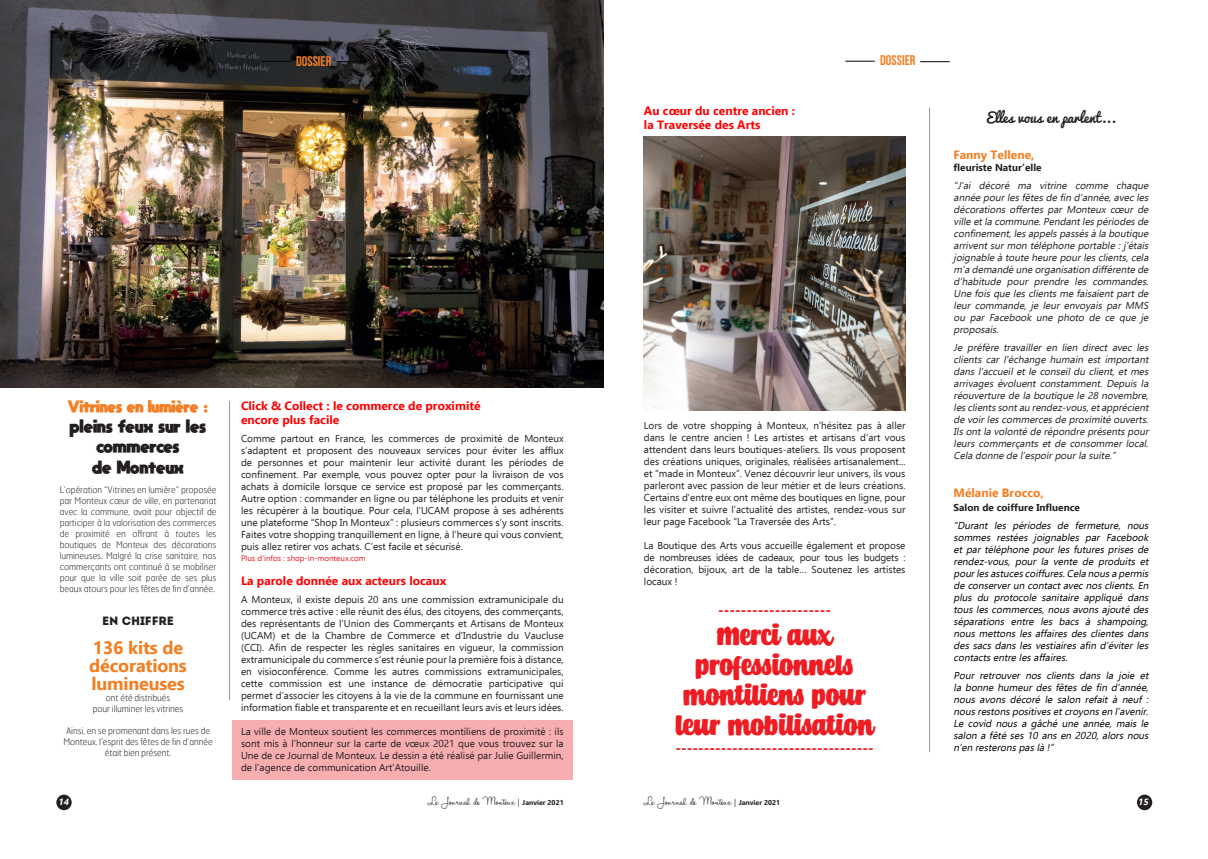
<style>
.page{position:relative;width:1208px;height:859px;background:#fff}
.page>*{position:absolute;margin:0;border:0;box-sizing:border-box;transform-origin:0 0}
.t1{font:28px/30px "Hamish";color:#ee1d23;text-align:center}
.t2{font:700 18px/18px "Ebrima";letter-spacing:-.01em;color:#f47d21}
.t3{font:700 14px "Ebrima";color:#ee1d23}
.t4{font:14px "Pacifico";color:#231f20}
.t5{font:14px "Bebas Neue";color:#f47d21}
.t6{font:13px "Halo Handletter";color:#231f20}
.t7{font:800 13px/20px "moon get";letter-spacing:-.01em;color:#231f20;text-align:center}
.t8{font:700 12px "Ebrima";color:#f00}
.t9{font:700 12px "Ebrima";color:#f47d21}
.t10{font:800 12px "moon get";letter-spacing:-.025em;color:#f47d21}
.t11{font:12px "Intro";letter-spacing:-.01em;color:#231f20}
.t12{font:10px/12px "Ebrima";color:#231f20;text-align:justify}
.t13{font:italic 10px/12px "Ebrima";color:#231f20;text-align:justify}
.t14{font:italic 10px/12px "Ebrima";color:#000;text-align:justify}
.t15{font:700 10px "Ebrima";color:#231f20}
.t16{font:100 9px/11px "Hermes";letter-spacing:-.01em;color:#231f20;text-align:justify}
.t17{font:italic 700 9px "Ebrima";color:#fff}
.t18{font:8px "Ebrima";color:#ee1d23}
.s1{font-family:"Ebrima";font-size:8px}
.s2{font-family:"Ebrima";font-weight:700;font-size:7px}
</style>
<div class="page">
<div style="left:1137px;top:795px;width:15px;height:15px;background:#231f20;border-radius:50%"></div>
<div style="left:56px;top:795px;width:16px;height:15px;background:#231f20;border-radius:50%"></div>
<img style="left:0;top:0;width:604px;height:388px">
<svg style="left:337px;top:61px;width:29px;height:1px"></svg>
<hr style="left:845px;top:61px;width:30px;height:1px;background:#000">
<svg style="left:262px;top:61px;width:29px;height:1px"></svg>
<hr style="left:929px;top:107px;width:1px;height:645px;background:#9b9392">
<img style="left:643px;top:137px;width:262px;height:274px">
<svg style="left:920px;top:62px;width:29px;height:1px"></svg>
<div style="left:232px;top:720px;width:341px;height:60px;background:#f8aeb0"></div>
<hr style="left:229px;top:401px;width:1px;height:299px;background:#9b9392">
<p class="t5" style="left:296px;top:53px;width:37px">DOSSIER</p>
<p class="t5" style="left:880px;top:52px;width:37px">DOSSIER</p>
<p class="t8" style="left:644px;top:101px;width:153px">Au cœur du centre ancien :</p>
<p class="t8" style="left:644px;top:115px;width:118px">la Traversée des Arts</p>
<p class="t10" style="left:68px;top:399px;width:142px">Vitrines en lumière :</p>
<p class="t7" style="left:70px;top:416px;width:138px">pleins feux sur les commerces</p>
<p class="t7" style="left:92px;top:456px;width:93px">de Monteux</p>
<p class="t16" style="left:60px;top:483px;width:158px">L’opération “Vitrines en lumière” proposée par Monteux cœur de ville, en partenariat avec la commune, avait pour objectif de participer à la valorisation des commerces de proximité en offrant à toutes les boutiques de Monteux des décorations lumineuses. Malgré la crise sanitaire, nos commerçants ont continué à se mobiliser pour que la ville soit parée de ses plus beaux atours pour les fêtes de fin d’année.</p>
<p class="t11" style="left:102px;top:613px;width:73px">EN CHIFFRE</p>
<p class="t2" style="left:89px;top:637px;width:99px">136 kits de décorations lumineuses</p>
<p class="t16" style="left:106px;top:691px;width:66px">ont été distribués</p>
<p class="t16" style="left:93px;top:702px;width:92px">pour illuminer les vitrines</p>
<p class="t16" style="left:63px;top:724px;width:151px">Ainsi, en se promenant dans les rues de<br>Monteux, l’esprit des fêtes de fin d’année</p>
<p class="t16" style="left:105px;top:746px;width:68px">était bien présent.</p>
<p class="t8" style="left:241px;top:396px;width:241px">Click &amp; Collect : le commerce de proximité</p>
<p class="t8" style="left:241px;top:410px;width:100px">encore plus facile</p>
<p class="t12" style="left:241px;top:432px;width:324px">Comme partout en France, les commerces de proximité de Monteux s’adaptent et proposent des nouveaux services pour éviter les afflux de personnes et pour maintenir leur activité durant les périodes de confinement. Par exemple, vous pouvez opter pour la livraison de vos achats à domicile lorsque ce service est proposé par les commerçants.<br>Autre option : commander en ligne ou par téléphone les produits et venir les récupérer à la boutique. Pour cela, l’UCAM propose à ses adhérents une plateforme “Shop In Monteux” : plusieurs commerces s’y sont inscrits.<br>Faites votre shopping tranquillement en ligne, à l’heure qui vous convient, puis allez retirer vos achats. C’est facile et sécurisé.</p>
<p class="t18" style="left:241px;top:552px;width:126px">Plus d’infos : shop-in-monteux.com</p>
<p class="t8" style="left:241px;top:571px;width:207px">La parole donnée aux acteurs locaux</p>
<p class="t12" style="left:241px;top:593px;width:324px">A Monteux, il existe depuis 20 ans une commission extramunicipale du commerce très active : elle réunit des élus, des citoyens, des commerçants, des représentants de l’Union des Commerçants et Artisans de Monteux (UCAM) et de la Chambre de Commerce et d'Industrie du Vaucluse (CCI). Afin de respecter les règles sanitaires en vigueur, la commission extramunicipale du commerce s’est réunie pour la première fois à distance, en visioconférence. Comme les autres commissions extramunicipales, cette commission est une instance de démocratie participative qui permet d’associer les citoyens à la vie de la commune en fournissant une information fiable et transparente et en recueillant leurs avis et leurs idées.</p>
<p class="t12" style="left:241px;top:725px;width:324px">La ville de Monteux soutient les commerces montiliens de proximité : ils sont mis à l’honneur sur la carte de vœux 2021 que vous trouvez sur la Une de ce Journal de Monteux. Le dessin a été réalisé par Julie Guillermin, de l’agence de communication Art’Atouille.</p>
<p class="t12" style="left:644px;top:419px;width:263px">Lors de votre shopping à Monteux, n’hésitez pas à aller dans le centre ancien ! Les artistes et artisans d’art vous attendent dans leurs boutiques-ateliers. Ils vous proposent des créations uniques, originales, réalisées artisanalement... et “made in Monteux”. Venez découvrir leur univers, ils vous parleront avec passion de leur métier et de leurs créations.<br>Certains d’entre eux ont même des boutiques en ligne, pour les visiter et suivre l’actualité des artistes, rendez-vous sur leur page Facebook “La Traversée des Arts”.</p>
<p class="t12" style="left:644px;top:539px;width:263px">La Boutique des Arts vous accueille également et propose de nombreuses idées de cadeaux, pour tous les budgets : décoration, bijoux, art de la table… Soutenez les artistes locaux !</p>
<p class="t3" style="left:718px;top:599px;width:115px">--------------------</p>
<p class="t1" style="left:683px;top:621px;width:184px">Merci aux professionnels montiliens pour</p>
<p class="t1" style="left:675px;top:711px;width:199px">leur mobilisation</p>
<p class="t3" style="left:675px;top:737px;width:199px">-----------------------------------</p>
<p class="t4" style="left:986px;top:110px;width:130px">Elles vous en parlent...</p>
<p class="t9" style="left:953px;top:145px;width:82px">Fanny Tellene,</p>
<p class="t15" style="left:953px;top:159px;width:90px">fleuriste Natur’elle</p>
<p class="t13" style="left:953px;top:179px;width:199px">“J’ai décoré ma vitrine comme chaque année pourlesfêtesde fin d’année,avecles décorations offertes par Monteux cœur de ville etla commune.Pendantlespériodesde confinement,lesappelspassésà la boutique arrivent sur mon téléphone portable : j ’étais joignable à toute heure pourlesclients,cela m’a demandé une organisation différente de d’habitude pour prendre les commandes.<br>Une fois que les clients me faisaient part de leur commande, je leur envoyais par MMS ou par Facebook une photo de ce que je proposais.</p>
<p class="t13" style="left:953px;top:341px;width:199px">Je préfère travailler en lien direct avec les clients car l'échange humain est important dans l'accueil et le conseil du client, et mes arrivages évoluent constamment. Depuis la réouverture de la boutique le 28 novembre, lesclientssontau rendez-vous,etapprécient de voirlescommercesde proximité ouverts.<br>Ilsontla volonté de répondre présentspour leurs commerçants et de consommer local.<br>Cela donne de l’espoirpourla suite.”</p>
<p class="t9" style="left:953px;top:483px;width:92px">Mélanie Brocco,</p>
<p class="t15" style="left:953px;top:499px;width:128px">Salon de coiffure Influence</p>
<p class="t14" style="left:953px;top:519px;width:199px">“Durant les périodes de fermeture, nous sommes restées joignables par Facebook et par téléphone pour les futures prises de rendez-vous, pour la vente de produits et pourlesastucescoiffures.Cela nousa permis de conserverun contactavecnosclients.En plus du protocole sanitaire appliqué dans tous les commerces, nous avons ajouté des séparations entre les bacs à shampoing, nous mettons les affaires des clientes dans des sacs dans les vestiaires afin d’éviter les contactsentre lesaffaires.</p>
<p class="t14" style="left:953px;top:669px;width:199px">Pour retrouver nos clients dans la joie et la bonne humeur des fêtes de fin d’année, nous avons décoré le salon refait à neuf : nousrestonspositivesetcroyonsen l’avenir.<br>Le covid nous a gâché une année, mais le salon a fêté ses 10 ans en 2020, alors nous n’en resteronspaslà !”</p>
<p class="t17" style="left:58px;top:795px;width:14px">14</p>
<h3 class="t6" style="left:427px;top:794px;width:138px">Le Journal de Monteux <span class="s1">|</span> <span class="s2">Janvier 2021</span></h3>
<h3 class="t6" style="left:643px;top:794px;width:138px">Le Journal de Monteux <span class="s1">|</span> <span class="s2">Janvier 2021</span></h3>
<p class="t17" style="left:1138px;top:795px;width:14px">15</p>
</div>
